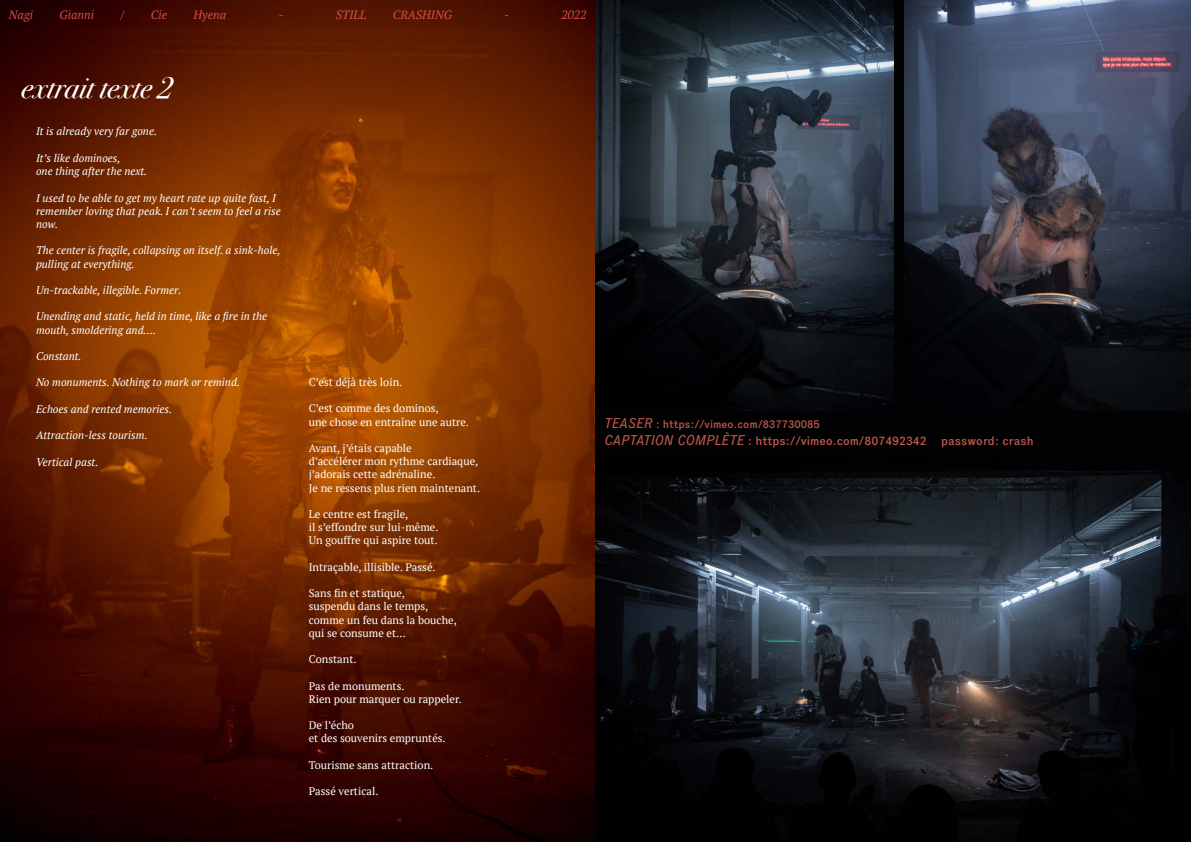
<style>
.page{position:relative;width:1191px;height:842px;background:#fff}
.page>*{position:absolute;margin:0;border:0;box-sizing:border-box;transform-origin:0 0}
.t1{font:italic 30px "Bodoni Svty Two ITCTT";color:#fff}
.t2{font:500 12px "Executive";color:#c2584d}
.t3{font:italic 12px "PT Serif";color:#d14f48}
.t4{font:11px/13.2px "PT Serif";color:#fff}
.t5{font:italic 11px/13.2px "PT Serif";color:#fff}
.t6{font:500 11px "Executive";color:#c2584d}
.s1{font-weight:400;font-style:italic;font-size:14px}
</style>
<div class="page">
<div style="left:831px;top:0;width:110px;height:444px;background:#020202"></div>
<img style="left:0;top:0;width:595px;height:842px">
<img style="left:904px;top:0;width:287px;height:411px">
<img style="left:595px;top:0;width:298px;height:411px">
<img style="left:595px;top:457px;width:596px;height:385px">
<div style="left:595px;top:411px;width:596px;height:46px;background:#020202"></div>
<p class="t3" style="left:9px;top:7px;width:26px">Nagi</p>
<p class="t3" style="left:60px;top:7px;width:36px">Gianni</p>
<p class="t3" style="left:120px;top:7px;width:6px">/</p>
<p class="t3" style="left:151px;top:7px;width:18px">Cie</p>
<p class="t3" style="left:194px;top:7px;width:34px">Hyena</p>
<p class="t3" style="left:278px;top:7px;width:7px">-</p>
<p class="t3" style="left:336px;top:7px;width:32px">STILL</p>
<p class="t3" style="left:393px;top:7px;width:61px">CRASHING</p>
<p class="t3" style="left:504px;top:7px;width:7px">-</p>
<p class="t3" style="left:561px;top:7px;width:27px">2022</p>
<h1 class="t1" style="left:21px;top:61px;width:153px">extrait texte 2</h1>
<p class="t5" style="left:36px;top:125px;width:122px">It is already very far gone.</p>
<p class="t5" style="left:36px;top:151px;width:113px">It’s like dominoes,<br>one thing after the next.</p>
<p class="t5" style="left:36px;top:191px;width:246px">I used to be able to get my heart rate up quite fast, I remember loving that peak. I can’t seem to feel a rise now.</p>
<p class="t5" style="left:36px;top:244px;width:246px">The center is fragile, collapsing on itself. a sink-hole, pulling at everything.</p>
<p class="t5" style="left:36px;top:283px;width:147px">Un-trackable, illegible. Former.</p>
<p class="t5" style="left:36px;top:310px;width:233px">Unending and static, held in time, like a fire in the mouth, smoldering and….</p>
<p class="t5" style="left:36px;top:349px;width:47px">Constant.</p>
<p class="t5" style="left:36px;top:376px;width:205px">No monuments. Nothing to mark or remind.</p>
<p class="t5" style="left:36px;top:402px;width:137px">Echoes and rented memories.</p>
<p class="t5" style="left:36px;top:429px;width:113px">Attraction-less tourism.</p>
<p class="t5" style="left:36px;top:455px;width:64px">Vertical past.</p>
<p class="t4" style="left:309px;top:375px;width:95px">C’est déjà très loin.</p>
<p class="t4" style="left:309px;top:402px;width:162px">C’est comme des dominos,<br>une chose en entraîne une autre.</p>
<p class="t4" style="left:309px;top:441px;width:173px">Avant, j’étais capable<br>d’accélérer mon rythme cardiaque, j’adorais cette adrénaline.<br>Je ne ressens plus rien maintenant.</p>
<p class="t4" style="left:309px;top:507px;width:131px">Le centre est fragile,<br>il s’effondre sur lui-même.<br>Un gouffre qui aspire tout.</p>
<p class="t4" style="left:309px;top:560px;width:128px">Intraçable, illisible. Passé.</p>
<p class="t4" style="left:309px;top:586px;width:149px">Sans fin et statique,<br>suspendu dans le temps, comme un feu dans la bouche, qui se consume et…</p>
<p class="t4" style="left:309px;top:652px;width:49px">Constant.</p>
<p class="t4" style="left:309px;top:679px;width:155px">Pas de monuments.<br>Rien pour marquer ou rappeler.</p>
<p class="t4" style="left:309px;top:718px;width:138px">De l’écho<br>et des souvenirs empruntés.</p>
<p class="t4" style="left:309px;top:758px;width:126px">Tourisme sans attraction.</p>
<p class="t4" style="left:309px;top:784px;width:71px">Passé vertical.</p>
<p class="t6" style="left:604px;top:418px;width:217px"><span class="s1">TEASER</span> : https://vimeo.com/837730085</p>
<p class="t2" style="left:604px;top:433px;width:430px"><span class="s1">CAPTATION COMPLÈTE</span> : https://vimeo.com/807492342 password: crash</p>
</div>
